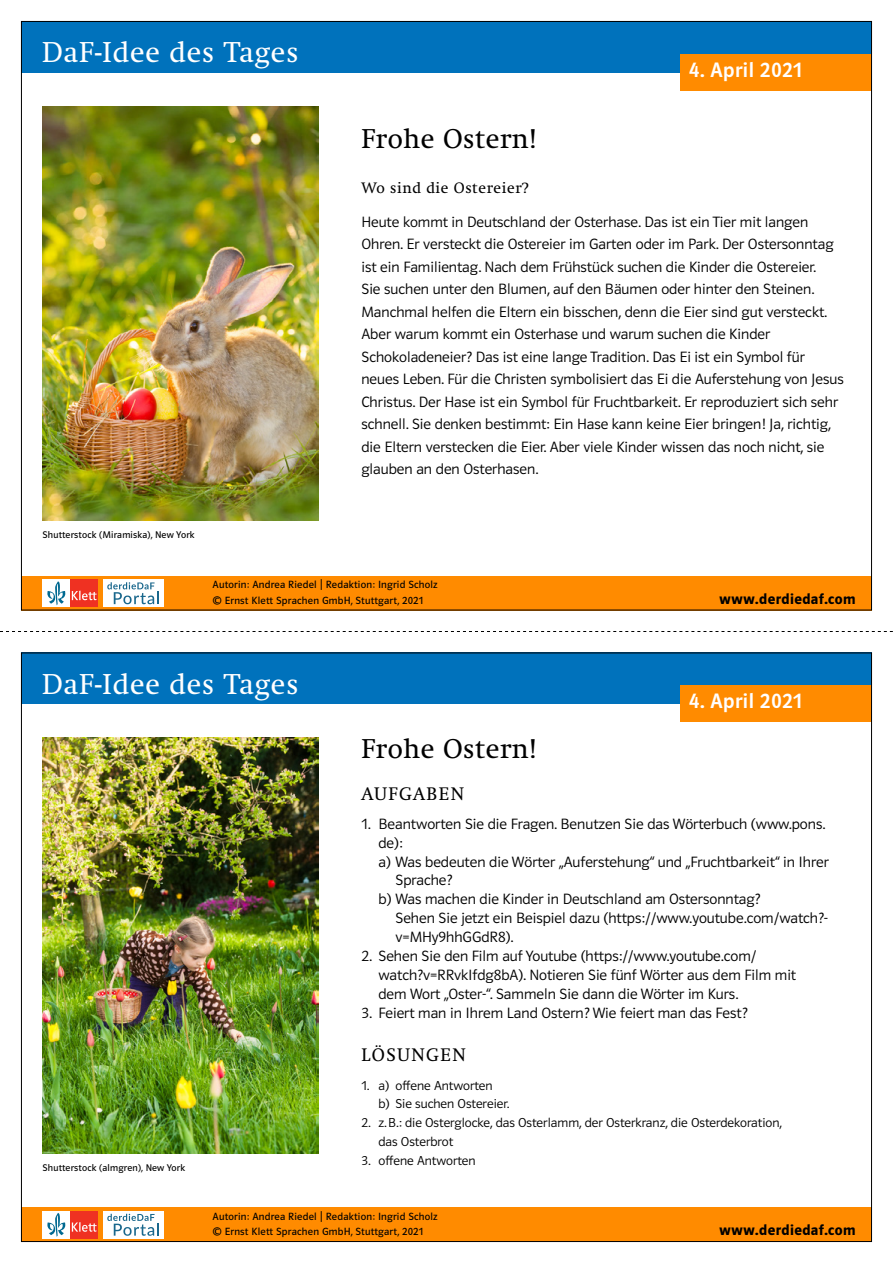
<style>
.page{position:relative;width:893px;height:1263px;background:#fff}
.page>*{position:absolute;margin:0;border:0;box-sizing:border-box;transform-origin:0 0}
.t1{font:28.5px "Klett Swift";letter-spacing:.03em;color:#fff}
._020_headline_za_15{font:27px "Klett Swift";letter-spacing:.02em;color:#000}
._001_Datum{font:500 21px "Polo CEF";letter-spacing:.02em;color:#fff}
._060_Lösungen_head{font:18px "Klett Swift";letter-spacing:.08em;color:#000}
._060_Aufgaben_head_1{font:18px "Klett Swift";letter-spacing:.08em;color:#000}
._040_Grundschrift_za{font:300 15px/22.5px "Polo CEF";color:#000}
._085_Aufgaben_za_12{font:300 15px/18.9px "Polo CEF";color:#000}
.t2{font:600 15px "Polo CEF";letter-spacing:.025em;color:#000}
._030_Zitat_za_15_pt{font:15px "Klett Swift";letter-spacing:.04em;color:#000}
._090_Lösungen_za_12{font:300 13.05px/18.9px "Polo CEF";color:#000}
._300_Autorinnen{font:10.5px "Polo CEF";letter-spacing:.02em;color:#000}
._200_Copyright_Abbil{font:9.75px "Polo CEF";letter-spacing:.02em;color:#000}
</style>
<div class="page">
<div style="left:21px;top:576px;width:851px;height:34px;background:#ff8b00"></div>
<div style="left:21px;top:1208px;width:851px;height:34px;background:#ff8b00"></div>
<div style="left:21px;top:21px;width:851px;height:51px;background:#0072bc"></div>
<div style="left:21px;top:653px;width:851px;height:51px;background:#0072bc"></div>
<div style="left:103px;top:579px;width:60px;height:28px;background:#fff"></div>
<svg style="left:107px;top:582px;width:52px;height:22px"></svg>
<div style="left:103px;top:1211px;width:60px;height:27px;background:#fff"></div>
<svg style="left:107px;top:1214px;width:52px;height:22px"></svg>
<div style="left:43px;top:579px;width:27px;height:28px;background:#fff"></div>
<div style="left:70px;top:579px;width:28px;height:28px;background:#ef3122"></div>
<svg style="left:72px;top:591px;width:25px;height:9px"></svg>
<svg style="left:47px;top:581px;width:18px;height:24px"></svg>
<div style="left:43px;top:1211px;width:27px;height:27px;background:#fff"></div>
<div style="left:70px;top:1211px;width:28px;height:27px;background:#ef3122"></div>
<svg style="left:72px;top:1222px;width:25px;height:10px"></svg>
<svg style="left:47px;top:1213px;width:18px;height:24px"></svg>
<div style="left:680px;top:54px;width:192px;height:36px;background:#ff8b00"></div>
<div style="left:680px;top:685px;width:192px;height:37px;background:#ff8b00"></div>
<svg style="left:0;top:631px;width:893px;height:1px"></svg>
<img style="left:43px;top:738px;width:276px;height:415px">
<img style="left:43px;top:106px;width:276px;height:414px">
<h1 class="t1" style="left:42px;top:36px;width:258px">DaF-Idee des Tages</h1>
<p class="_200_Copyright_Abbil" style="left:43px;top:529px;width:154px">Shutterstock (Miramiska), New York</p>
<p class="_001_Datum" style="left:689px;top:57px;width:115px">4. April 2021</p>
<p class="_020_headline_za_15" style="left:361px;top:123px;width:176px">Frohe Ostern!</p>
<p class="_030_Zitat_za_15_pt" style="left:361px;top:179px;width:169px">Wo sind die Ostereier?</p>
<p class="_040_Grundschrift_za" style="left:361px;top:211px;width:484px">Heute kommt in Deutschland der Osterhase. Das ist ein Tier mit langen Ohren. Er versteckt die Ostereier im Garten oder im Park. Der Ostersonntag ist ein Familientag. Nach dem Frühstück suchen die Kinder die Ostereier.<br>Sie suchen unter den Blumen, auf den Bäumen oder hinter den Steinen.<br>Manchmal helfen die Eltern ein bisschen, denn die Eier sind gut versteckt.<br>Aber warum kommt ein Osterhase und warum suchen die Kinder Schokoladeneier? Das ist eine lange Tradition. Das Ei ist ein Symbol für neues Leben. Für die Christen symbolisiert das Ei die Auferstehung von Jesus Christus. Der Hase ist ein Symbol für Fruchtbarkeit. Er reproduziert sich sehr schnell. Sie denken bestimmt: Ein Hase kann keine Eier bringen! Ja, richtig, die Eltern verstecken die Eier. Aber viele Kinder wissen das noch nicht, sie glauben an den Osterhasen.</p>
<p class="_300_Autorinnen" style="left:213px;top:579px;width:227px">Autorin: Andrea Riedel | Redaktion: Ingrid Scholz</p>
<p class="_300_Autorinnen" style="left:213px;top:594px;width:212px">© Ernst Klett Sprachen GmbH, Stuttgart, 2021</p>
<h1 class="t1" style="left:42px;top:668px;width:258px">DaF-Idee des Tages</h1>
<p class="_020_headline_za_15" style="left:361px;top:733px;width:176px">Frohe Ostern!</p>
<p class="t2" style="left:719px;top:590px;width:138px">www.derdiedaf.com</p>
<p class="_001_Datum" style="left:689px;top:689px;width:115px">4. April 2021</p>
<p class="_200_Copyright_Abbil" style="left:43px;top:1162px;width:144px">Shutterstock (almgren), New York</p>
<p class="_060_Aufgaben_head_1" style="left:361px;top:784px;width:104px">AUFGABEN</p>
<p class="_085_Aufgaben_za_12" style="left:378px;top:814px;width:448px;text-indent:-17px">1. Beantworten Sie die Fragen. Benutzen Sie das Wörterbuch (www.pons. de):</p>
<p class="_085_Aufgaben_za_12" style="left:395px;top:852px;width:435px;text-indent:-17px">a) Was bedeuten die Wörter „Auferstehung“ und „Fruchtbarkeit“ in Ihrer<br>Sprache?</p>
<p class="_085_Aufgaben_za_12" style="left:395px;top:890px;width:434px;text-indent:-17px">b) Was machen die Kinder in Deutschland am Ostersonntag?<br>Sehen Sie jetzt ein Beispiel dazu (https://www.youtube.com/watch?- v=MHy9hhGGdR8).</p>
<p class="_085_Aufgaben_za_12" style="left:378px;top:947px;width:419px;text-indent:-17px">2. Sehen Sie den Film auf Youtube (https://www.youtube.com/ watch?v=RRvkIfdg8bA). Notieren Sie fünf Wörter aus dem Film mit dem Wort „Oster-“. Sammeln Sie dann die Wörter im Kurs.</p>
<p class="_085_Aufgaben_za_12" style="left:361px;top:1003px;width:387px">3. Feiert man in Ihrem Land Ostern? Wie feiert man das Fest?</p>
<p class="_060_Lösungen_head" style="left:361px;top:1045px;width:106px">LÖSUNGEN</p>
<p class="_090_Lösungen_za_12" style="left:378px;top:1076px;width:132px;text-indent:-17px">1. a) offene Antworten<br>b) Sie suchen Ostereier.</p>
<p class="_090_Lösungen_za_12" style="left:378px;top:1114px;width:405px;text-indent:-17px">2. z.B.: die Osterglocke, das Osterlamm, der Osterkranz, die Osterdekoration, das Osterbrot</p>
<p class="_090_Lösungen_za_12" style="left:361px;top:1151px;width:116px">3. offene Antworten</p>
<p class="_300_Autorinnen" style="left:213px;top:1210px;width:227px">Autorin: Andrea Riedel | Redaktion: Ingrid Scholz</p>
<p class="_300_Autorinnen" style="left:213px;top:1226px;width:212px">© Ernst Klett Sprachen GmbH, Stuttgart, 2021</p>
<p class="t2" style="left:719px;top:1221px;width:138px">www.derdiedaf.com</p>
</div>
